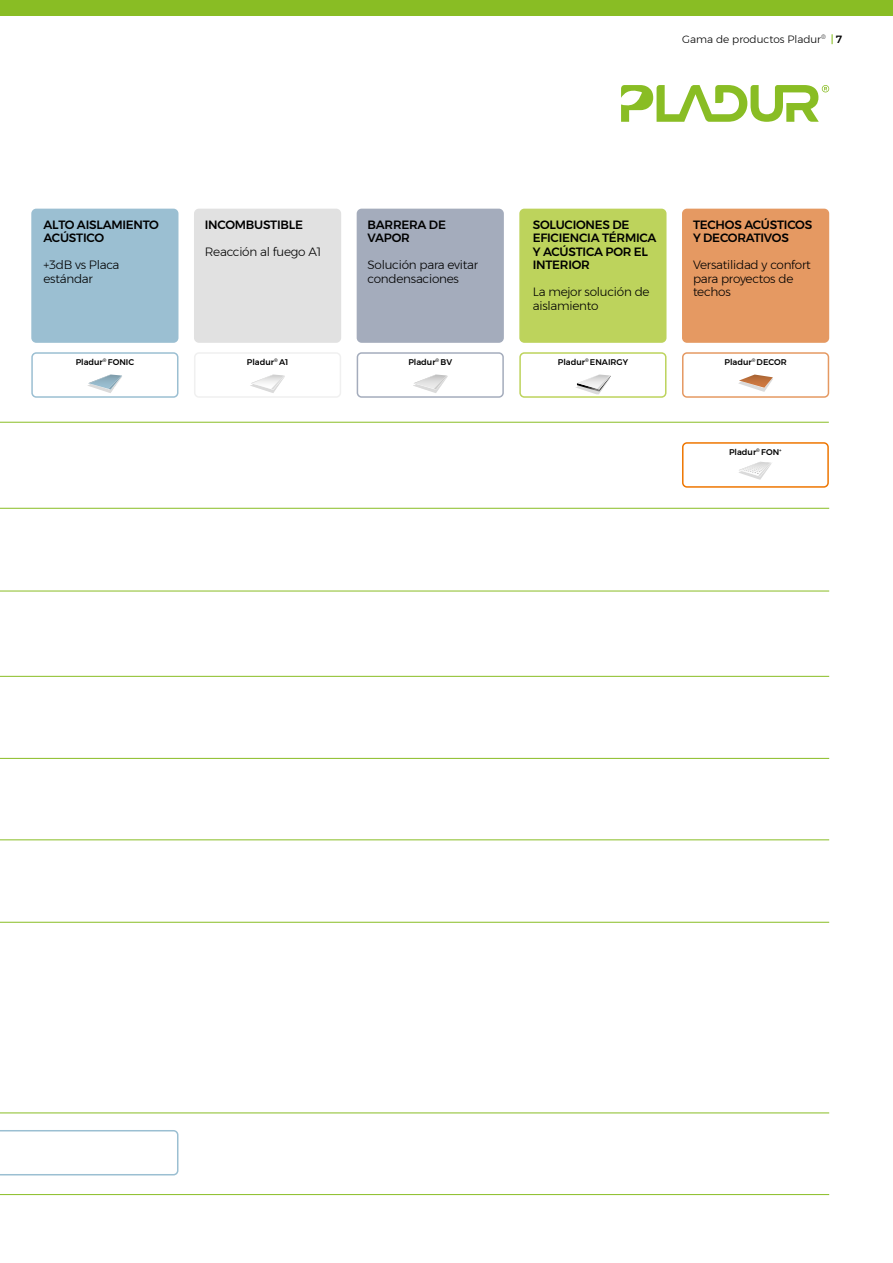
<style>
.page{position:relative;width:893px;height:1263px;background:#fff}
.page>*{position:absolute;margin:0;border:0;box-sizing:border-box;transform-origin:0 0}
.t1{font:300 12px/13.5px "Montserrat";letter-spacing:-.02em;color:#000}
.t2{font:500 12px/13.5px "Montserrat";letter-spacing:-.02em;color:#000}
.t3{font:300 10.5px "Montserrat";color:#000}
.t4{font:500 8.25px "Montserrat";color:#000}
.s1{font-weight:500;color:#89bd24}
.s2{font-weight:500}
</style>
<div class="page">
<div style="left:0;top:0;width:893px;height:16px;background:#89bd24"></div>
<svg style="left:621px;top:85px;width:208px;height:37px"></svg>
<svg style="left:0;top:1130px;width:178px;height:45px"></svg>
<img style="left:749px;top:476px;width:14px;height:4px">
<svg style="left:739px;top:462px;width:33px;height:14px"></svg>
<div style="left:31px;top:352px;width:147px;height:46px;border:2px solid #9bbfd2;border-radius:4px"></div>
<img style="left:102px;top:390px;width:11px;height:3px">
<svg style="left:88px;top:374px;width:34px;height:16px"></svg>
<div style="left:194px;top:352px;width:147px;height:46px;border:2px solid #f0f0f0;border-radius:4px"></div>
<img style="left:250px;top:385px;width:25px;height:8px">
<svg style="left:251px;top:374px;width:34px;height:16px"></svg>
<div style="left:357px;top:352px;width:147px;height:46px;border:2px solid #a4acbc;border-radius:4px"></div>
<img style="left:427px;top:376px;width:21px;height:17px">
<svg style="left:413px;top:374px;width:34px;height:16px"></svg>
<div style="left:682px;top:352px;width:147px;height:46px;border:2px solid #e59962;border-radius:4px"></div>
<img style="left:738px;top:383px;width:29px;height:9px">
<svg style="left:739px;top:374px;width:34px;height:14px"></svg>
<div style="left:682px;top:442px;width:147px;height:46px;border:2px solid #ee7601;border-radius:4px"></div>
<div style="left:519px;top:352px;width:147px;height:46px;border:2px solid #bdd35c;border-radius:4px"></div>
<img style="left:576px;top:387px;width:24px;height:7px">
<svg style="left:577px;top:374px;width:34px;height:18px"></svg>
<div style="left:683px;top:209px;width:145px;height:133px;background:#e59962;border-radius:4px"></div>
<div style="left:682px;top:209px;width:147px;height:134px;border:2px solid #e59962;border-radius:4px"></div>
<div style="left:32px;top:209px;width:146px;height:133px;background:#9bbfd2;border-radius:4px"></div>
<div style="left:31px;top:209px;width:147px;height:134px;border:2px solid #9bbfd2;border-radius:4px"></div>
<div style="left:195px;top:209px;width:145px;height:133px;background:#e1e1e1;border-radius:4px"></div>
<div style="left:194px;top:209px;width:147px;height:134px;border:2px solid #e1e1e1;border-radius:4px"></div>
<div style="left:357px;top:209px;width:146px;height:133px;background:#a4acbc;border-radius:4px"></div>
<div style="left:357px;top:209px;width:147px;height:134px;border:2px solid #a4acbc;border-radius:4px"></div>
<div style="left:520px;top:209px;width:146px;height:133px;background:#bdd35c;border-radius:4px"></div>
<div style="left:519px;top:209px;width:147px;height:134px;border:2px solid #bdd35c;border-radius:4px"></div>
<hr style="left:0;top:422px;width:829px;height:1px;background:#89bd24">
<hr style="left:0;top:508px;width:829px;height:1px;background:#89bd24">
<hr style="left:0;top:591px;width:829px;height:1px;background:#89bd24">
<hr style="left:0;top:676px;width:829px;height:1px;background:#89bd24">
<hr style="left:0;top:758px;width:829px;height:1px;background:#89bd24">
<hr style="left:0;top:839px;width:829px;height:1px;background:#89bd24">
<hr style="left:0;top:922px;width:829px;height:1px;background:#89bd24">
<hr style="left:0;top:1112px;width:829px;height:1px;background:#89bd24">
<hr style="left:0;top:1194px;width:829px;height:1px;background:#89bd24">
<p class="t3" style="left:682px;top:31px;width:162px">Gama de productos Pladur<sup>®</sup> <span class="s1">|</span> <span class="s2">7</span></p>
<p class="t2" style="left:43px;top:218px;width:117px">ALTO AISLAMIENTO<br>ACÚSTICO</p>
<p class="t1" style="left:43px;top:258px;width:77px">+3dB vs Placa estándar</p>
<p class="t2" style="left:205px;top:218px;width:100px">INCOMBUSTIBLE</p>
<p class="t1" style="left:205px;top:245px;width:118px">Reacción al fuego A1</p>
<p class="t2" style="left:368px;top:218px;width:80px">BARRERA DE<br>VAPOR</p>
<p class="t1" style="left:368px;top:258px;width:112px">Solución para evitar condensaciones</p>
<p class="t2" style="left:533px;top:218px;width:125px">SOLUCIONES DE<br>EFICIENCIA TÉRMICA<br>Y ACÚSTICA POR EL<br>INTERIOR</p>
<p class="t1" style="left:533px;top:285px;width:118px">La mejor solución de aislamiento</p>
<p class="t2" style="left:693px;top:218px;width:121px">TECHOS ACÚSTICOS<br>Y DECORATIVOS</p>
<p class="t1" style="left:693px;top:258px;width:119px">Versatilidad y confort para proyectos de techos</p>
<p class="t4" style="left:76px;top:355px;width:60px">Pladur<sup>®</sup> FONIC</p>
<p class="t4" style="left:247px;top:355px;width:43px">Pladur<sup>®</sup> A1</p>
<p class="t4" style="left:408px;top:355px;width:45px">Pladur<sup>®</sup> BV</p>
<p class="t4" style="left:724px;top:355px;width:64px">Pladur<sup>®</sup> DECOR</p>
<p class="t4" style="left:558px;top:355px;width:72px">Pladur<sup>®</sup> ENAIRGY</p>
<p class="t4" style="left:729px;top:446px;width:54px">Pladur<sup>®</sup> FON<sup>+</sup></p>
</div>
